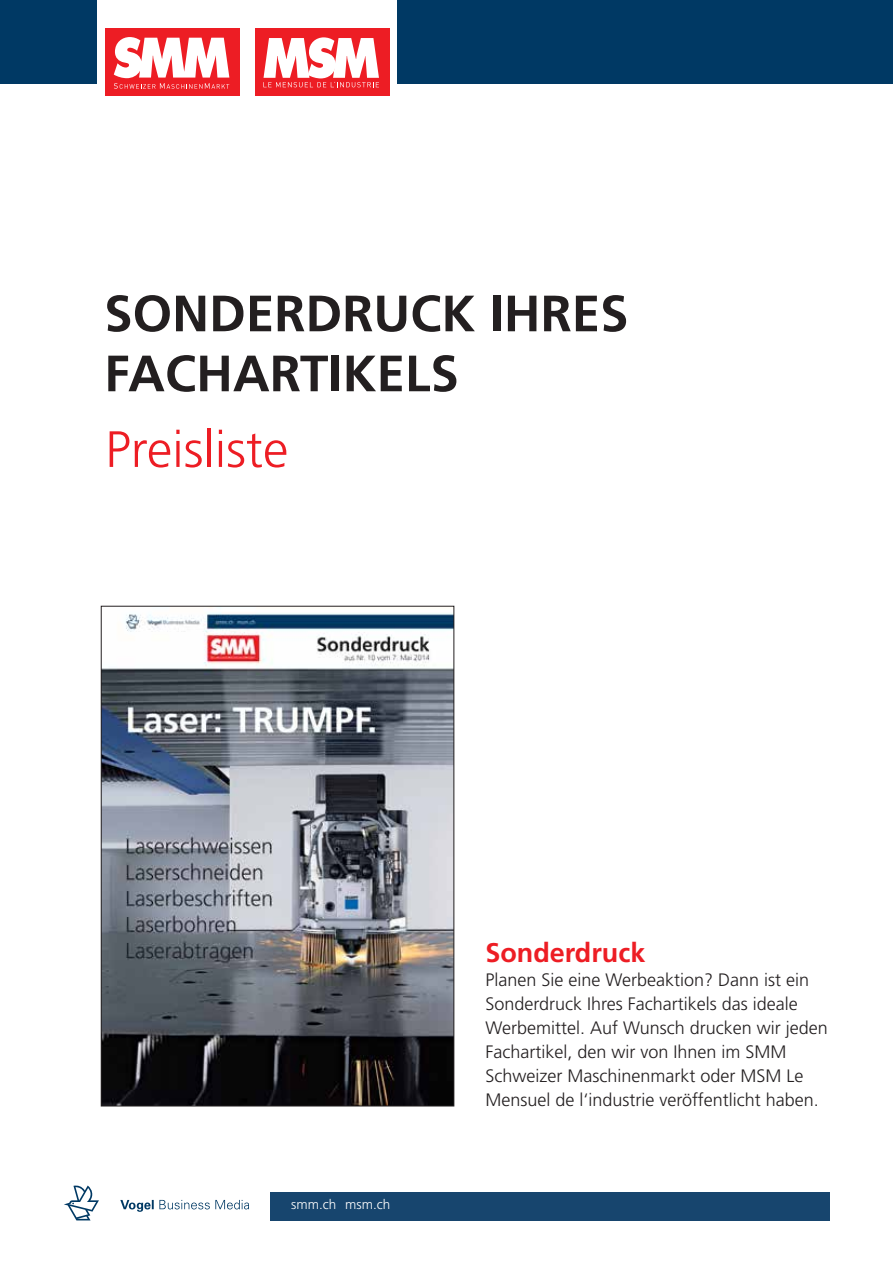
<style>
.page{position:relative;width:893px;height:1263px;background:#fff}
.page>*{position:absolute;margin:0;border:0;box-sizing:border-box;transform-origin:0 0}
.t1{font:700 51px/60px "Frutiger LT Std";color:#231f20}
.t2{font:300 51px "Frutiger LT Std";color:#ed1d24}
.t3{font:700 27px "Frutiger LT Std";color:#ed1d24}
.t4{font:300 18px/24px "Frutiger LT Std";color:#231f20}
.t5{font:300 13.5px "Frutiger LT Std";color:#fff}
</style>
<div class="page">
<img style="left:103px;top:613px;width:349px;height:491px">
<div style="left:270px;top:1192px;width:559px;height:28px;background:#17456e"></div>
<svg style="left:120px;top:1200px;width:129px;height:12px"></svg>
<svg style="left:64px;top:1185px;width:35px;height:35px"></svg>
<div style="left:0;top:0;width:893px;height:84px;background:#003964"></div>
<div style="left:98px;top:0;width:299px;height:123px;background:#fff"></div>
<div style="left:105px;top:28px;width:135px;height:68px;background:#ed1d24"></div>
<svg style="left:114px;top:37px;width:115px;height:52px"></svg>
<div style="left:255px;top:28px;width:134px;height:68px;background:#ed1d24"></div>
<svg style="left:263px;top:37px;width:116px;height:50px"></svg>
<h1 class="t1" style="left:104px;top:284px;width:520px">SONDERDRUCK IHRES<br>FACHARTIKELS</h1>
<h1 class="t2" style="left:105px;top:420px;width:185px">Preisliste</h1>
<p class="t5" style="left:291px;top:1197px;width:100px">smm.ch msm.ch</p>
<h2 class="t3" style="left:485px;top:937px;width:162px">SONDERDRUCK</h2>
<p class="t4" style="left:485px;top:968px;width:344px">Planen Sie eine Werbeaktion? Dann ist ein Sonderdruck Ihres Fachartikels das ideale Werbemittel. Auf Wunsch drucken wir jeden Fachartikel, den wir von Ihnen im SMM Schweizer Maschinenmarkt oder MSM Le Mensuel de l‘industrie veröffentlicht haben.</p>
</div>
